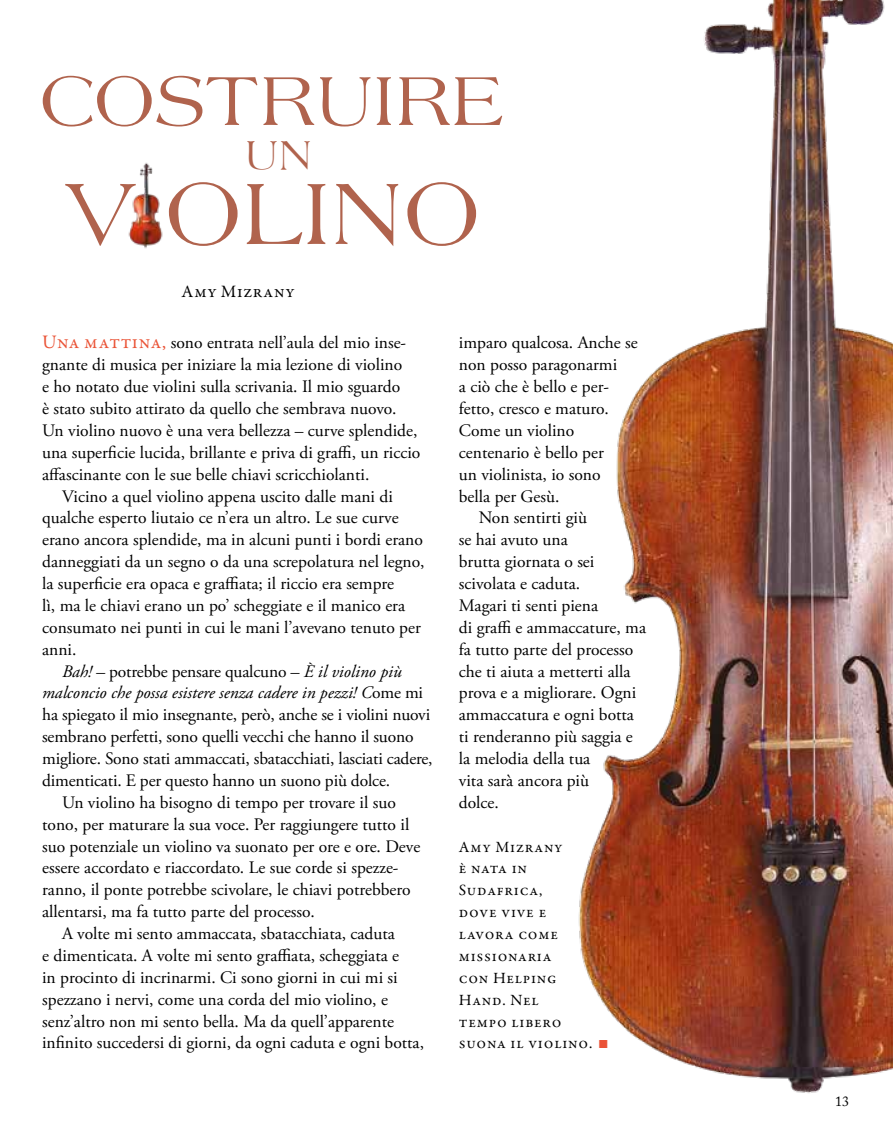
<style>
.page{position:relative;width:893px;height:1141px;background:#fff}
.page>*{position:absolute;margin:0;border:0;box-sizing:border-box;transform-origin:0 0}
.t1{font:92.4px "American Classic";color:#b0634d}
.t2{font:73.5px "American Classic";color:#b0634d}
.t3{font:42.7px "American Classic";color:#b0634d}
.t4{font:17.5px "Adobe Garamond Pro";color:#000}
.t5{font:italic 17.5px "Adobe Garamond Pro";color:#000}
.t6{font:17.5px "Garamond Premr Pro";letter-spacing:.05em;color:#000}
.t7{font:15.75px/21.9px "Garamond Premr Pro";letter-spacing:.05em;color:#000}
.t8{font:14px "Adobe Caslon Pro";color:#000}
.s1{font-family:"Garamond Premr Pro";font-size:19.25px;color:#ea5336}
.s2{font-style:italic}
.s3{font-style:normal}
.s4{font-family:"Arial";font-size:17.32px;color:#ea5237}
</style>
<div class="page">
<img style="left:578px;top:0;width:315px;height:1093px">
<img style="left:128px;top:162px;width:35px;height:87px">
<h2 class="t2" style="left:40px;top:55px;width:465px">COSTRUIRE</h2>
<h3 class="t3" style="left:245px;top:128px;width:69px">UN</h3>
<h1 class="t1" style="left:63px;top:156px;width:419px">V OLINO</h1>
<p class="t6" style="left:182px;top:281px;width:115px">Amy Mizrany</p>
<p class="t4" style="left:42px;top:332px;width:366px"><span class="s1">Una mattina,</span> sono entrata nell’aula del mio inse-</p>
<p class="t4" style="left:42px;top:354px;width:362px">gnante di musica per iniziare la mia lezione di violino</p>
<p class="t4" style="left:42px;top:376px;width:360px">e ho notato due violini sulla scrivania. Il mio sguardo</p>
<p class="t4" style="left:42px;top:398px;width:356px">è stato subito attirato da quello che sembrava nuovo.</p>
<p class="t4" style="left:42px;top:420px;width:377px">Un violino nuovo è una vera bellezza – curve splendide,</p>
<p class="t4" style="left:42px;top:442px;width:380px">una superficie lucida, brillante e priva di graffi, un riccio</p>
<p class="t4" style="left:42px;top:464px;width:329px">affascinante con le sue belle chiavi scricchiolanti.</p>
<p class="t4" style="left:62px;top:485px;width:332px">Vicino a quel violino appena uscito dalle mani di</p>
<p class="t4" style="left:42px;top:507px;width:358px">qualche esperto liutaio ce n’era un altro. Le sue curve</p>
<p class="t4" style="left:42px;top:529px;width:382px">erano ancora splendide, ma in alcuni punti i bordi erano</p>
<p class="t4" style="left:42px;top:551px;width:384px">danneggiati da un segno o da una screpolatura nel legno,</p>
<p class="t4" style="left:42px;top:573px;width:353px">la superficie era opaca e graffiata; il riccio era sempre</p>
<p class="t4" style="left:42px;top:595px;width:364px">lì, ma le chiavi erano un po’ scheggiate e il manico era</p>
<p class="t4" style="left:42px;top:617px;width:380px">consumato nei punti in cui le mani l’avevano tenuto per</p>
<p class="t4" style="left:42px;top:639px;width:36px">anni.</p>
<p class="t4" style="left:62px;top:660px;width:341px"><span class="s2">Bah! –</span> potrebbe pensare qualcuno <span class="s2">– È il violino più</span></p>
<p class="t5" style="left:42px;top:682px;width:382px">malconcio che possa esistere senza cadere in pezzi! C<span class="s3">ome mi</span></p>
<p class="t4" style="left:42px;top:704px;width:389px">ha spiegato il mio insegnante, però, anche se i violini nuovi</p>
<p class="t4" style="left:42px;top:726px;width:373px">sembrano perfetti, sono quelli vecchi che hanno il suono</p>
<p class="t4" style="left:42px;top:748px;width:392px">migliore. Sono stati ammaccati, sbatacchiati, lasciati cadere,</p>
<p class="t4" style="left:42px;top:770px;width:349px">dimenticati. E per questo hanno un suono più dolce.</p>
<p class="t4" style="left:62px;top:792px;width:335px">Un violino ha bisogno di tempo per trovare il suo</p>
<p class="t4" style="left:42px;top:814px;width:369px">tono, per maturare la sua voce. Per raggiungere tutto il</p>
<p class="t4" style="left:42px;top:835px;width:380px">suo potenziale un violino va suonato per ore e ore. Deve</p>
<p class="t4" style="left:42px;top:857px;width:358px">essere accordato e riaccordato. Le sue corde si spezze-</p>
<p class="t4" style="left:42px;top:879px;width:370px">ranno, il ponte potrebbe scivolare, le chiavi potrebbero</p>
<p class="t4" style="left:42px;top:901px;width:274px">allentarsi, ma fa tutto parte del processo.</p>
<p class="t4" style="left:62px;top:923px;width:334px">A volte mi sento ammaccata, sbatacchiata, caduta</p>
<p class="t4" style="left:42px;top:945px;width:358px">e dimenticata. A volte mi sento graffiata, scheggiata e</p>
<p class="t4" style="left:42px;top:967px;width:357px">in procinto di incrinarmi. Ci sono giorni in cui mi si</p>
<p class="t4" style="left:42px;top:989px;width:347px">spezzano i nervi, come una corda del mio violino, e</p>
<p class="t4" style="left:42px;top:1010px;width:353px">senz’altro non mi sento bella. Ma da quell’apparente</p>
<p class="t4" style="left:42px;top:1032px;width:383px">infinito succedersi di giorni, da ogni caduta e ogni botta,</p>
<p class="t4" style="left:459px;top:332px;width:180px">imparo qualcosa. Anche se</p>
<p class="t4" style="left:459px;top:354px;width:160px">non posso paragonarmi</p>
<p class="t4" style="left:459px;top:376px;width:152px">a ciò che è bello e per-</p>
<p class="t4" style="left:459px;top:398px;width:151px">fetto, cresco e maturo.</p>
<p class="t4" style="left:459px;top:420px;width:117px">Come un violino</p>
<p class="t4" style="left:459px;top:442px;width:146px">centenario è bello per</p>
<p class="t4" style="left:459px;top:464px;width:143px">un violinista, io sono</p>
<p class="t4" style="left:459px;top:485px;width:102px">bella per Gesù.</p>
<p class="t4" style="left:479px;top:507px;width:110px">Non sentirti giù</p>
<p class="t4" style="left:459px;top:529px;width:110px">se hai avuto una</p>
<p class="t4" style="left:459px;top:551px;width:137px">brutta giornata o sei</p>
<p class="t4" style="left:459px;top:573px;width:123px">scivolata e caduta.</p>
<p class="t4" style="left:459px;top:595px;width:141px">Magari ti senti piena</p>
<p class="t4" style="left:459px;top:617px;width:189px">di graffi e ammaccature, ma</p>
<p class="t4" style="left:459px;top:639px;width:176px">fa tutto parte del processo</p>
<p class="t4" style="left:459px;top:660px;width:173px">che ti aiuta a metterti alla</p>
<p class="t4" style="left:459px;top:682px;width:179px">prova e a migliorare. Ogni</p>
<p class="t4" style="left:459px;top:704px;width:177px">ammaccatura e ogni botta</p>
<p class="t4" style="left:459px;top:726px;width:175px">ti renderanno più saggia e</p>
<p class="t4" style="left:459px;top:748px;width:133px">la melodia della tua</p>
<p class="t4" style="left:459px;top:770px;width:132px">vita sarà ancora più</p>
<p class="t4" style="left:459px;top:792px;width:42px">dolce.</p>
<p class="t7" style="left:459px;top:836px;width:151px">Amy Mizrany<br>è nata in<br>Sudafrica,<br>dove vive e<br>lavora come missionaria<br>con Helping<br>Hand. Nel<br>tempo libero suona il violino. <span class="s4">■</span></p>
<p class="t8" style="left:835px;top:1093px;width:15px">13</p>
</div>
